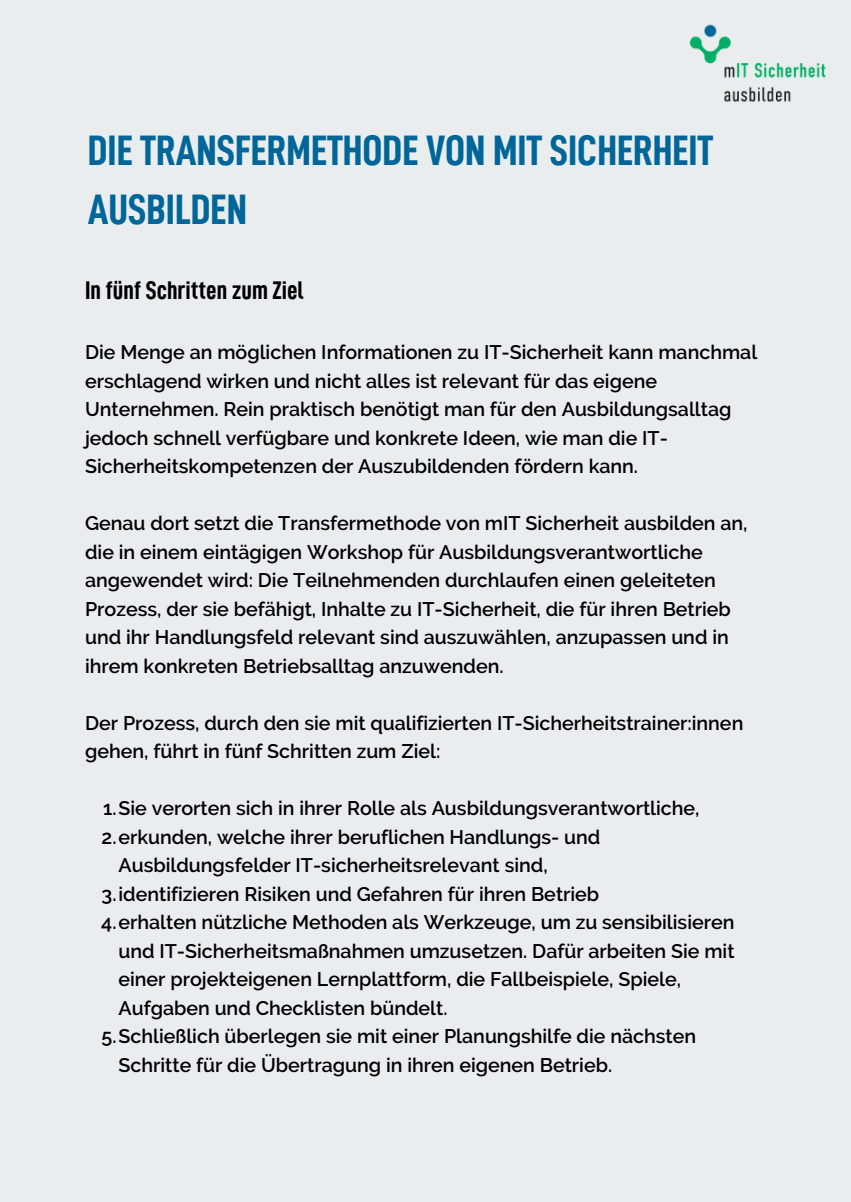
<style>
.page{position:relative;width:851px;height:1202px;background:#fff}
.page>*{position:absolute;margin:0;border:0;box-sizing:border-box;transform-origin:0 0}
.t1{font:42.8px/59px "D DIN Condensed Bold";color:#069}
.t2{font:25.6px "D DIN Condensed Bold";color:#000}
.t3{font:600 19.6px/28.4px "Raleway";color:#000}
</style>
<div class="page">
<div style="left:0;top:0;width:850px;height:1201px;background:#e9eded"></div>
<img style="left:689px;top:24px;width:137px;height:78px">
<h1 class="t1" style="left:88px;top:121px;width:627px">DIE TRANSFERMETHODE VON MIT SICHERHEIT<br>AUSBILDEN</h1>
<h2 class="t2" style="left:85px;top:278px;width:220px">In fünf Schritten zum Ziel</h2>
<p class="t3" style="left:85px;top:338px;width:673px">Die Menge an möglichen Informationen zu IT-Sicherheit kann manchmal erschlagend wirken und nicht alles ist relevant für das eigene Unternehmen. Rein praktisch benötigt man für den Ausbildungsalltag jedoch schnell verfügbare und konkrete Ideen, wie man die IT-Sicherheitskompetenzen der Auszubildenden fördern kann.</p>
<p class="t3" style="left:85px;top:509px;width:663px">Genau dort setzt die Transfermethode von mIT Sicherheit ausbilden an, die in einem eintägigen Workshop für Ausbildungsverantwortliche angewendet wird: Die Teilnehmenden durchlaufen einen geleiteten Prozess, der sie befähigt, Inhalte zu IT-Sicherheit, die für ihren Betrieb und ihr Handlungsfeld relevant sind auszuwählen, anzupassen und in ihrem konkreten Betriebsalltag anzuwenden.</p>
<p class="t3" style="left:85px;top:708px;width:659px">Der Prozess, durch den sie mit qualifizierten IT-Sicherheitstrainer:innen gehen, führt in fünf Schritten zum Ziel:</p>
<p class="t3" style="left:103px;top:794px;width:597px">1.Sie verorten sich in ihrer Rolle als Ausbildungsverantwortliche,</p>
<p class="t3" style="left:102px;top:822px;width:500px">2.erkunden, welche ihrer beruflichen Handlungs- und</p>
<p class="t3" style="left:118px;top:851px;width:430px">Ausbildungsfelder IT-sicherheitsrelevant sind,</p>
<p class="t3" style="left:102px;top:879px;width:499px">3.identifizieren Risiken und Gefahren für ihren Betrieb</p>
<p class="t3" style="left:101px;top:908px;width:634px">4.erhalten nützliche Methoden als Werkzeuge, um zu sensibilisieren</p>
<p class="t3" style="left:118px;top:936px;width:617px">und IT-Sicherheitsmaßnahmen umzusetzen. Dafür arbeiten Sie mit</p>
<p class="t3" style="left:118px;top:965px;width:563px">einer projekteigenen Lernplattform, die Fallbeispiele, Spiele,</p>
<p class="t3" style="left:118px;top:993px;width:330px">Aufgaben und Checklisten bündelt.</p>
<p class="t3" style="left:101px;top:1022px;width:596px">5.Schließlich überlegen sie mit einer Planungshilfe die nächsten</p>
<p class="t3" style="left:118px;top:1050px;width:495px">Schritte für die Übertragung in ihren eigenen Betrieb.</p>
</div>
